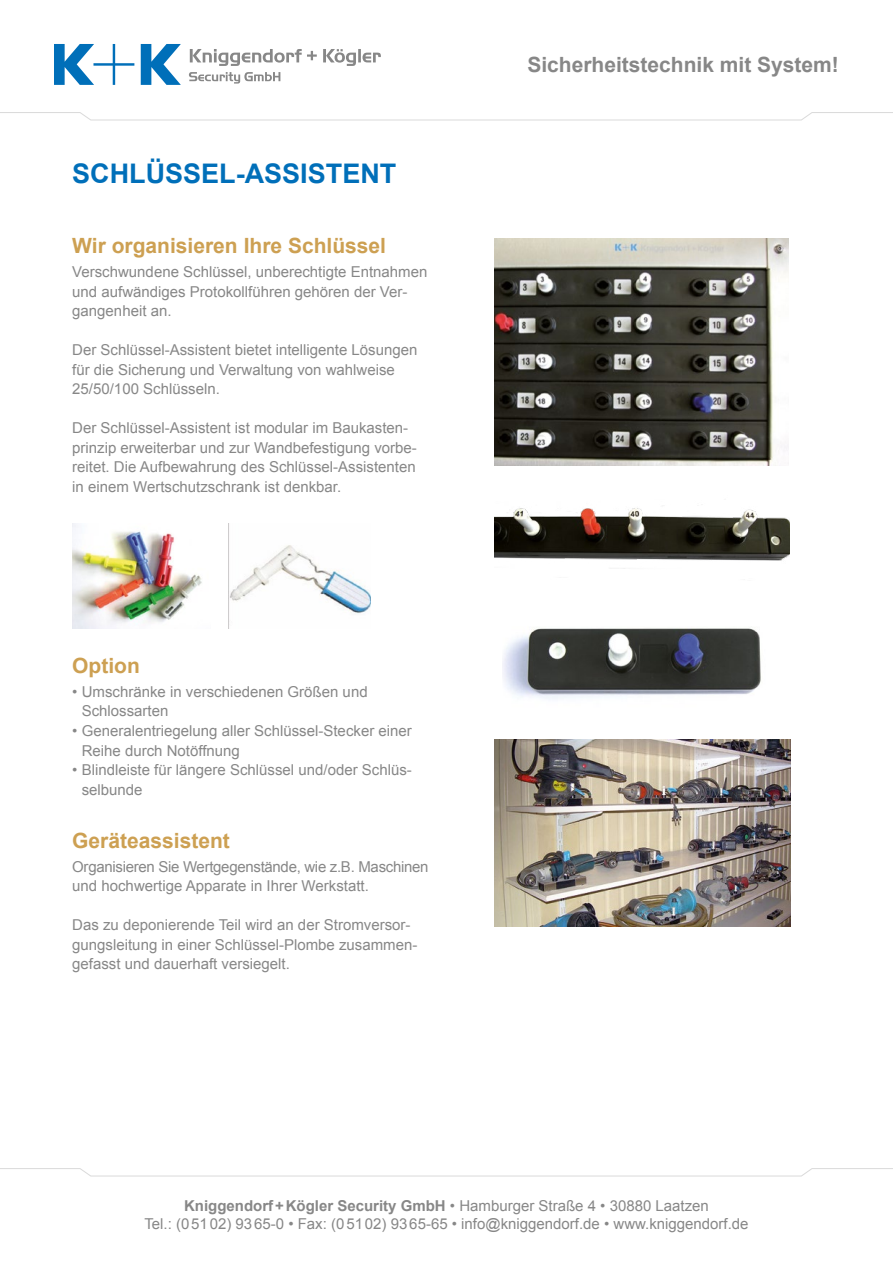
<style>
.page{position:relative;width:893px;height:1263px;background:#fff}
.page>*{position:absolute;margin:0;border:0;box-sizing:border-box;transform-origin:0 0}
.t1{font:700 27px "Arial";color:#006fb9}
.t2{font:700 21px "Arial";color:#cda052}
.t3{font:700 21px "Arial";color:#878787}
.t4{font:15px/19.5px "Arial";color:#878787}
.t5{font:15px/19.5px "Arial";letter-spacing:-.02em;color:#878787}
.s1{font-weight:700}
</style>
<div class="page">
<svg style="left:0;top:44px;width:893px;height:77px"></svg>
<svg style="left:141px;top:44px;width:40px;height:41px"></svg>
<svg style="left:54px;top:44px;width:80px;height:41px"></svg>
<svg style="left:189px;top:72px;width:91px;height:12px"></svg>
<svg style="left:190px;top:49px;width:191px;height:17px"></svg>
<svg style="left:0;top:1168px;width:893px;height:9px"></svg>
<img style="left:494px;top:238px;width:295px;height:228px">
<img style="left:494px;top:508px;width:295px;height:61px">
<img style="left:503px;top:628px;width:258px;height:72px">
<img style="left:494px;top:739px;width:296px;height:187px">
<img style="left:72px;top:524px;width:130px;height:104px">
<img style="left:228px;top:524px;width:142px;height:104px">
<h1 class="t1" style="left:72px;top:156px;width:326px">SCHLÜSSEL-ASSISTENT</h1>
<h2 class="t2" style="left:72px;top:232px;width:315px">Wir organisieren Ihre Schlüssel</h2>
<p class="t4" style="left:72px;top:262px;width:357px">Verschwundene Schlüssel, unberechtigte Entnahmen und aufwändiges Protokollführen gehören der Ver&shy;gangenheit an.</p>
<p class="t4" style="left:72px;top:340px;width:347px">Der Schlüssel-Assistent bietet intelligente Lösungen für die Sicherung und Verwaltung von wahlweise<br>25/50/100 Schlüsseln.</p>
<p class="t4" style="left:72px;top:418px;width:346px">Der Schlüssel-Assistent ist modular im Baukasten&shy;prinzip erweiterbar und zur Wandbefestigung vorbe&shy;reitet. Die Aufbewahrung des Schlüssel-Assistenten in einem Wertschutzschrank ist denkbar.</p>
<h2 class="t2" style="left:72px;top:652px;width:69px">Option</h2>
<p class="t4" style="left:82px;top:682px;width:287px;text-indent:-9px">• Umschränke in verschiedenen Größen und<br>Schlossarten</p>
<p class="t4" style="left:82px;top:721px;width:332px;text-indent:-9px">• Generalentriegelung aller Schlüssel-Stecker einer<br>Reihe durch Notöffnung</p>
<p class="t4" style="left:82px;top:760px;width:332px;text-indent:-9px">• Blindleiste für längere Schlüssel und/oder Schlüs&shy;selbunde</p>
<h2 class="t2" style="left:72px;top:827px;width:159px">Geräteassistent</h2>
<p class="t5" style="left:72px;top:857px;width:358px">Organisieren Sie Wertgegenstände, wie z.B. Maschinen und hochwertige Apparate in Ihrer Werkstatt.</p>
<p class="t4" style="left:72px;top:915px;width:347px">Das zu deponierende Teil wird an der Stromversor&shy;gungsleitung in einer Schlüssel-Plombe zusammen&shy;gefasst und dauerhaft versiegelt.</p>
<h2 class="t3" style="left:527px;top:51px;width:313px">Sicherheitstechnik mit System!</h2>
<p class="t4" style="left:144px;top:1197px;width:606px;line-height:18px;text-align:center"><span class="s1">Kniggendorf+Kögler Security GmbH</span> • Hamburger Straße 4 • 30880 Laatzen<br>Tel.: (05102) 9365-0 • Fax: (05102) 9365-65 • info@kniggendorf.de • www.kniggendorf.de</p>
</div>
